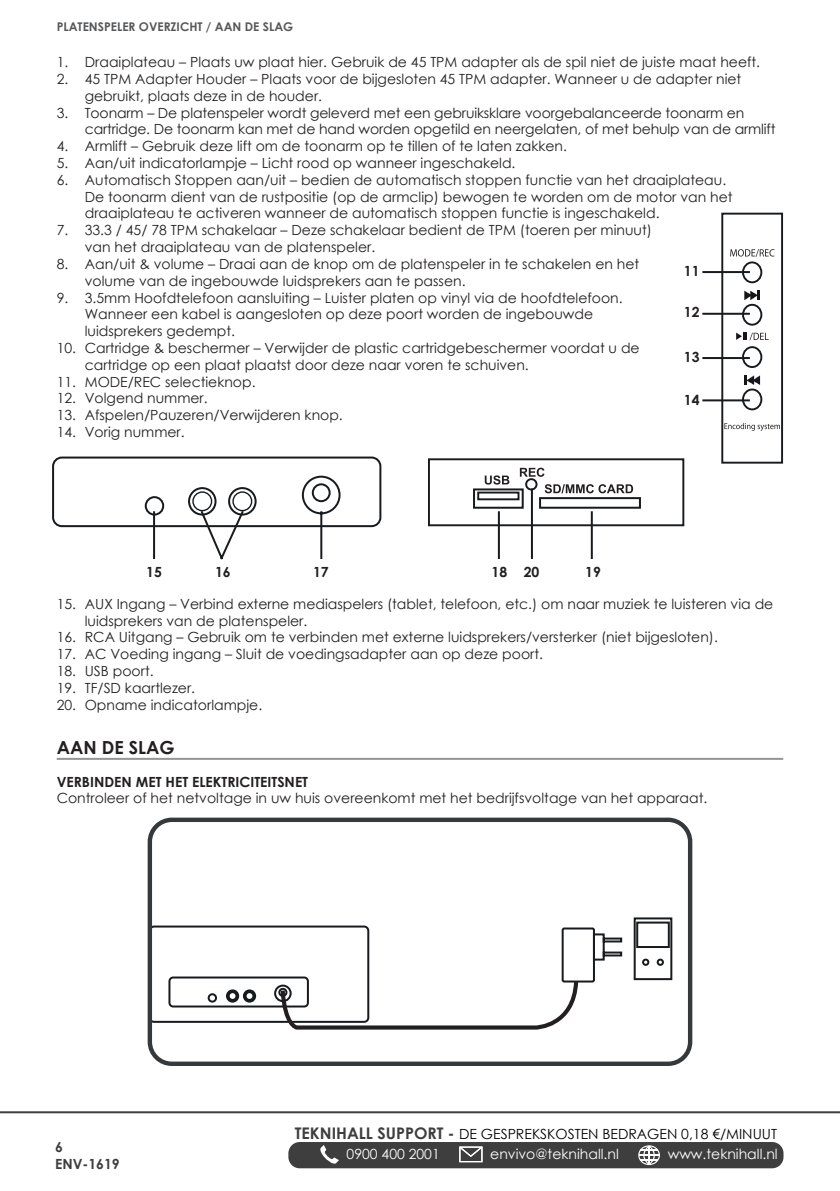
<style>
.page{position:relative;width:840px;height:1191px;background:#fff}
.page>*{position:absolute;margin:0;border:0;box-sizing:border-box;transform-origin:0 0}
.Rubrik{font:700 18px "Century Gothic";color:#231f20}
.Brød_tabualtor{font:14px/16.8px "Century Gothic";color:#231f20}
.Brødtekst{font:14px "Century Gothic";color:#231f20}
.t1{font:14px "Century Gothic";color:#000001}
.t2{font:14px "Century Gothic";color:#fff}
.Underrubrik{font:700 14px "Century Gothic";color:#231f20}
.Brødtekst-2{font:700 14px "Century Gothic";color:#231f20}
.t3{font:700 14px "Century Gothic";color:#3e3e3f}
.Brødtekst-3{font:700 12px "Century Gothic";color:#57585a}
.s1{font-weight:700;font-size:16px;color:#3e3e3f}
</style>
<div class="page">
<hr style="left:0;top:1111px;width:839px;height:2px;background:#3e3e3f">
<div style="left:288px;top:1142px;width:495px;height:26px;background:#3e3e3f;border-radius:11px"></div>
<svg style="left:320px;top:1145px;width:19px;height:19px"></svg>
<svg style="left:459px;top:1146px;width:23px;height:16px"></svg>
<svg style="left:638px;top:1145px;width:21px;height:20px"></svg>
<div style="left:428px;top:458px;width:256px;height:68px;border:2px solid #181b1e"></div>
<div style="left:538px;top:497px;width:102px;height:12px;border:2px solid #181b1e"></div>
<svg style="left:52px;top:456px;width:580px;height:104px"></svg>
<hr style="left:57px;top:758px;width:725px;height:2px;background:#939598">
<svg style="left:152px;top:916px;width:521px;height:107px"></svg>
<svg style="left:278px;top:977px;width:302px;height:53px"></svg>
<div style="left:147px;top:817px;width:545px;height:249px;border:4px solid #36393c;border-radius:22px"></div>
<svg style="left:720px;top:212px;width:63px;height:252px"></svg>
<hr style="left:702px;top:271px;width:47px;height:2px;background:#181b1e">
<hr style="left:702px;top:313px;width:47px;height:2px;background:#181b1e">
<hr style="left:702px;top:357px;width:47px;height:2px;background:#181b1e">
<hr style="left:702px;top:399px;width:47px;height:2px;background:#181b1e">
<p class="Brødtekst-3" style="left:57px;top:18px;width:238px">PLATENSPELER OVERZICHT / AAN DE SLAG</p>
<p class="Brød_tabualtor" style="left:57px;top:54px;width:704px">1. Draaiplateau – Plaats uw plaat hier. Gebruik de 45 TPM adapter als de spil niet de juiste maat heeft.</p>
<p class="Brød_tabualtor" style="left:85px;top:70px;width:657px;text-indent:-28px">2. 45 TPM Adapter Houder – Plaats voor de bijgesloten 45 TPM adapter. Wanneer u de adapter niet gebruikt, plaats deze in de houder.</p>
<p class="Brød_tabualtor" style="left:85px;top:104px;width:692px;text-indent:-28px">3. Toonarm – De platenspeler wordt geleverd met een gebruiksklare voorgebalanceerde toonarm en cartridge. De toonarm kan met de hand worden opgetild en neergelaten, of met behulp van de armlift</p>
<p class="Brød_tabualtor" style="left:57px;top:138px;width:511px">4. Armlift – Gebruik deze lift om de toonarm op te tillen of te laten zakken.</p>
<p class="Brød_tabualtor" style="left:57px;top:154px;width:460px">5. Aan/uit indicatorlampje – Licht rood op wanneer ingeschakeld.</p>
<p class="Brød_tabualtor" style="left:85px;top:171px;width:649px;text-indent:-28px">6. Automatisch Stoppen aan/uit – bedien de automatisch stoppen functie van het draaiplateau.<br>De toonarm dient van de rustpositie (op de armclip) bewogen te worden om de motor van het draaiplateau te activeren wanneer de automatisch stoppen functie is ingeschakeld.</p>
<p class="Brød_tabualtor" style="left:85px;top:222px;width:568px;text-indent:-28px">7. 33.3 / 45/ 78 TPM schakelaar – Deze schakelaar bedient de TPM (toeren per minuut) van het draaiplateau van de platenspeler.</p>
<p class="Brød_tabualtor" style="left:85px;top:255px;width:555px;text-indent:-28px">8. Aan/uit &amp; volume – Draai aan de knop om de platenspeler in te schakelen en het volume van de ingebouwde luidsprekers aan te passen.</p>
<p class="Brød_tabualtor" style="left:85px;top:289px;width:539px;text-indent:-28px">9. 3.5mm Hoofdtelefoon aansluiting – Luister platen op vinyl via de hoofdtelefoon.<br>Wanneer een kabel is aangesloten op deze poort worden de ingebouwde luidsprekers gedempt.</p>
<p class="Brød_tabualtor" style="left:85px;top:339px;width:556px;text-indent:-28px">10. Cartridge &amp; beschermer – Verwijder de plastic cartridgebeschermer voordat u de cartridge op een plaat plaatst door deze naar voren te schuiven.</p>
<p class="Brød_tabualtor" style="left:57px;top:373px;width:200px">11. MODE/REC selectieknop.</p>
<p class="Brød_tabualtor" style="left:57px;top:390px;width:152px">12. Volgend nummer.</p>
<p class="Brød_tabualtor" style="left:57px;top:406px;width:287px">13. Afspelen/Pauzeren/Verwijderen knop.</p>
<p class="Brød_tabualtor" style="left:57px;top:423px;width:129px">14. Vorig nummer.</p>
<p class="Brødtekst-2" style="left:683px;top:261px;width:17px">11</p>
<p class="Brødtekst-2" style="left:683px;top:301px;width:17px">12</p>
<p class="Brødtekst-2" style="left:683px;top:347px;width:17px">13</p>
<p class="Brødtekst-2" style="left:683px;top:389px;width:17px">14</p>
<p class="Brødtekst-2" style="left:146px;top:561px;width:17px">15</p>
<p class="Brødtekst-2" style="left:215px;top:561px;width:17px">16</p>
<p class="Brødtekst-2" style="left:313px;top:561px;width:17px">17</p>
<p class="Brødtekst-2" style="left:491px;top:561px;width:17px">18</p>
<p class="Brødtekst-2" style="left:523px;top:561px;width:17px">20</p>
<p class="Brødtekst-2" style="left:585px;top:561px;width:17px">19</p>
<p class="Brød_tabualtor" style="left:85px;top:595px;width:689px;text-indent:-28px">15. AUX Ingang – Verbind externe mediaspelers (tablet, telefoon, etc.) om naar muziek te luisteren via de luidsprekers van de platenspeler.</p>
<p class="Brød_tabualtor" style="left:57px;top:629px;width:662px">16. RCA Uitgang – Gebruik om te verbinden met externe luidsprekers/versterker (niet bijgesloten).</p>
<p class="Brød_tabualtor" style="left:57px;top:645px;width:487px">17. AC Voeding ingang – Sluit de voedingsadapter aan op deze poort.</p>
<p class="Brød_tabualtor" style="left:57px;top:662px;width:98px">18. USB poort.</p>
<p class="Brød_tabualtor" style="left:57px;top:679px;width:140px">19. TF/SD kaartlezer.</p>
<p class="Brød_tabualtor" style="left:57px;top:696px;width:207px">20. Opname indicatorlampje.</p>
<p class="Rubrik" style="left:57px;top:733px;width:119px">AAN DE SLAG</p>
<p class="Underrubrik" style="left:57px;top:771px;width:253px">VERBINDEN MET HET ELEKTRICITEITSNET</p>
<p class="Brødtekst" style="left:57px;top:788px;width:651px">Controleer of het netvoltage in uw huis overeenkomt met het bedrijfsvoltage van het apparaat.</p>
<p class="t3" style="left:55px;top:1136px;width:9px">6</p>
<p class="t3" style="left:55px;top:1153px;width:66px">ENV-1619</p>
<p class="t1" style="left:295px;top:1124px;width:483px"><span class="s1">TEKNIHALL SUPPORT -</span> DE GESPREKSKOSTEN BEDRAGEN 0,18 €/MINUUT</p>
<p class="t2" style="left:346px;top:1144px;width:95px">0900 400 2001</p>
<p class="t2" style="left:490px;top:1144px;width:130px">envivo@teknihall.nl</p>
<p class="t2" style="left:667px;top:1144px;width:111px">www.teknihall.nl</p>
</div>
